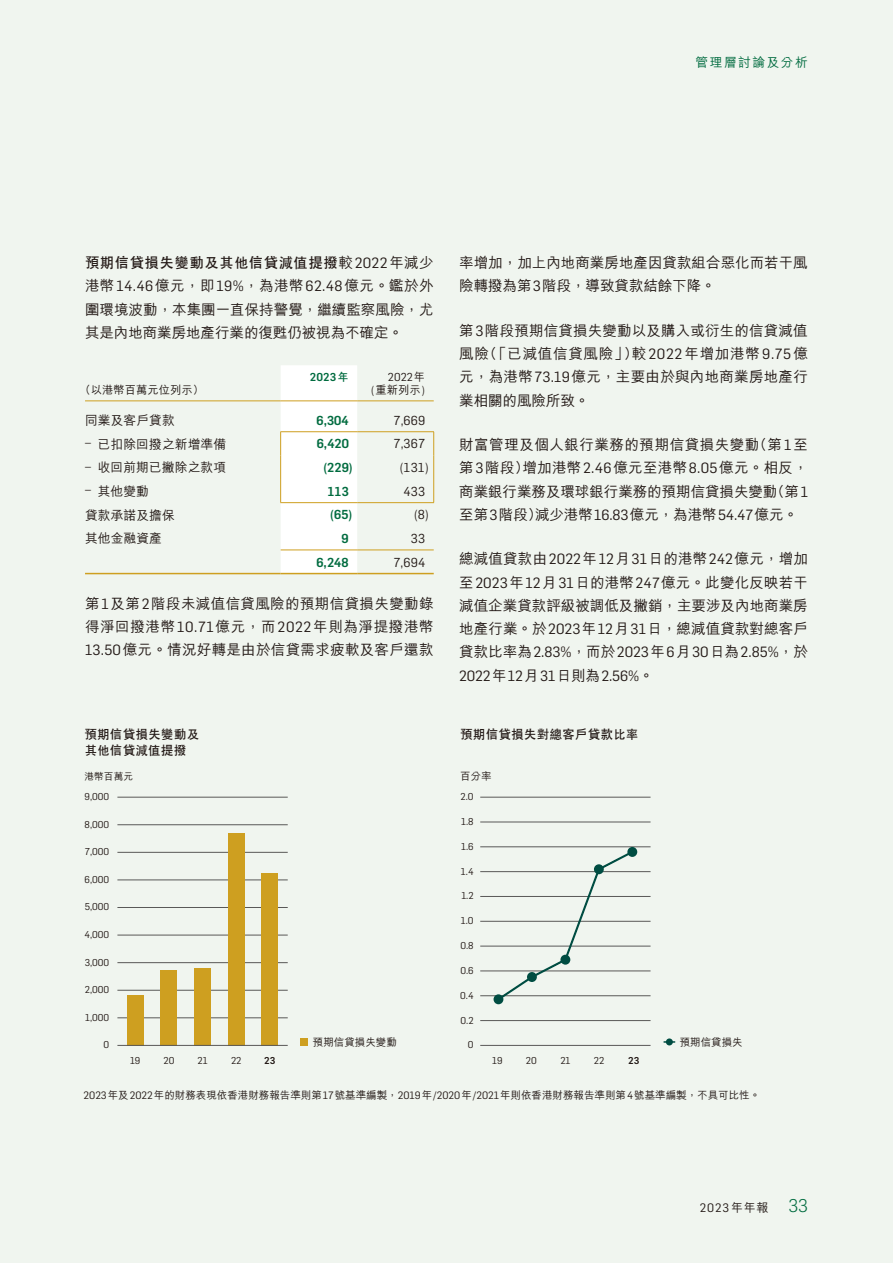
<style>
.page{position:relative;width:893px;height:1263px;background:#f0f5ef}
.page>*{position:absolute;margin:0;border:0;box-sizing:border-box;transform-origin:0 0}
.t1{font:500 14.55px/23.2px "M Hei HK";color:#231916;text-align:justify}
.t2{font:14.55px/23.2px "Flama";color:#231916}
.t3{font:700 14.55px "C Hei 2 HK";letter-spacing:.025em;color:#231916}
.t4{font:500 12.75px "M Hei HK";letter-spacing:.005em;color:#231916}
.t5{font:700 12.75px/16.5px "C Hei 2 HK";color:#231916}
.t6{font:500 12.75px "Flama";letter-spacing:.005em;color:#006b3f}
.t7{font:12.75px "Flama";letter-spacing:.005em;color:#231916}
.t8{font:500 12.75px "M Hei HK";letter-spacing:.115em;color:#006b3f}
.t9{font:12px "Flama";color:#231916}
.t10{font:500 11.25px "M Hei HK";letter-spacing:.005em;color:#231916}
.t11{font:500 11.25px "Flama";color:#006b3f}
.t12{font:11.25px "Flama";color:#231916}
.t13{font:500 10.5px "M Hei HK";color:#231916}
.t14{font:9.75px "Flama";color:#231916}
.t15{font:500 9.75px "M Hei HK";color:#231916}
.t16{font:500 9.75px "Flama";color:#231916}
.s1{font-family:"M Hei HK";font-weight:500}
.s2{font-family:"Flama";font-weight:400}
.s3{font-family:"C Hei 2 HK";font-weight:700}
.s4{font-family:"M Hei HK"}
.s5{font-weight:300;font-size:18px;color:#006b3f}
</style>
<div class="page">
<hr style="left:85px;top:573px;width:196px;height:1px;background:#ce9f20">
<hr style="left:281px;top:573px;width:76px;height:1px;background:#ce9f20">
<hr style="left:357px;top:573px;width:77px;height:1px;background:#ce9f20">
<hr style="left:357px;top:550px;width:77px;height:1px;background:#ce9f20">
<hr style="left:85px;top:401px;width:196px;height:1px;background:#ce9f20">
<hr style="left:357px;top:401px;width:77px;height:1px;background:#ce9f20">
<hr style="left:357px;top:431px;width:77px;height:1px;background:#ce9f20">
<div style="left:280px;top:365px;width:77px;height:208px;background:#fff"></div>
<svg style="left:433px;top:432px;width:1px;height:70px"></svg>
<hr style="left:280px;top:502px;width:77px;height:1px;background:#ce9f20">
<hr style="left:357px;top:502px;width:77px;height:1px;background:#ce9f20">
<hr style="left:480px;top:797px;width:171px;height:1px;background:#595857">
<hr style="left:480px;top:822px;width:171px;height:1px;background:#595857">
<hr style="left:480px;top:871px;width:171px;height:1px;background:#595857">
<hr style="left:480px;top:921px;width:171px;height:1px;background:#595857">
<hr style="left:480px;top:971px;width:171px;height:1px;background:#595857">
<hr style="left:480px;top:846px;width:171px;height:1px;background:#595857">
<hr style="left:480px;top:896px;width:171px;height:1px;background:#595857">
<hr style="left:480px;top:946px;width:171px;height:1px;background:#595857">
<hr style="left:480px;top:995px;width:171px;height:1px;background:#595857">
<hr style="left:480px;top:1020px;width:171px;height:1px;background:#595857">
<hr style="left:480px;top:1045px;width:171px;height:1px;background:#595857">
<hr style="left:117px;top:797px;width:171px;height:1px;background:#595857">
<hr style="left:117px;top:824px;width:171px;height:1px;background:#595857">
<hr style="left:117px;top:852px;width:171px;height:1px;background:#595857">
<hr style="left:117px;top:880px;width:171px;height:1px;background:#595857">
<hr style="left:117px;top:907px;width:171px;height:1px;background:#595857">
<hr style="left:117px;top:935px;width:171px;height:1px;background:#595857">
<hr style="left:117px;top:962px;width:171px;height:1px;background:#595857">
<hr style="left:117px;top:990px;width:171px;height:1px;background:#595857">
<hr style="left:117px;top:1017px;width:171px;height:1px;background:#595857">
<svg style="left:497px;top:853px;width:137px;height:148px"></svg>
<div style="left:494px;top:994px;width:9px;height:10px;background:#004d42;border-radius:50%"></div>
<div style="left:527px;top:972px;width:10px;height:10px;background:#004d42;border-radius:50%"></div>
<div style="left:560px;top:955px;width:10px;height:10px;background:#004d42;border-radius:50%"></div>
<div style="left:594px;top:864px;width:10px;height:10px;background:#004d42;border-radius:50%"></div>
<div style="left:627px;top:847px;width:10px;height:10px;background:#004d42;border-radius:50%"></div>
<div style="left:127px;top:995px;width:17px;height:50px;background:#ce9f20"></div>
<div style="left:161px;top:970px;width:16px;height:75px;background:#ce9f20"></div>
<div style="left:194px;top:968px;width:17px;height:77px;background:#ce9f20"></div>
<div style="left:228px;top:833px;width:17px;height:212px;background:#ce9f20"></div>
<div style="left:261px;top:873px;width:17px;height:172px;background:#ce9f20"></div>
<hr style="left:117px;top:1045px;width:171px;height:1px;background:#595857">
<div style="left:300px;top:1038px;width:7px;height:7px;background:#ce9f20"></div>
<div style="left:666px;top:1038px;width:7px;height:7px;background:#004d42;border-radius:50%"></div>
<p class="t8" style="left:696px;top:53px;width:114px">管理層討論及分析</p>
<p class="t3" style="left:85px;top:255px;width:350px">預期信貸損失變動及其他信貸減值提撥<span class="s1">較</span><span class="s2">2022</span><span class="s1">年減少</span></p>
<p class="t1" style="left:85px;top:273px;width:350px">港幣<span class="s2">14.46</span>億元，即<span class="s2">19%</span>，為港幣<span class="s2">62.48</span>億元。鑑於外圍環境波動，本集團一直保持警覺，繼續監察風險，尤其是內地商業房地產行業的復甦仍被視為不確定。</p>
<p class="t10" style="left:79px;top:382px;width:126px">（以港幣百萬元位列示）</p>
<p class="t11" style="left:310px;top:369px;width:40px">2023<span class="s3">年</span></p>
<p class="t12" style="left:388px;top:369px;width:39px">2022<span class="s1">年</span></p>
<p class="t10" style="left:371px;top:382px;width:56px"><span class="s2">(</span>重新列示<span class="s2">)</span></p>
<p class="t4" style="left:85px;top:411px;width:91px">同業及客戶貸款</p>
<p class="t6" style="left:316px;top:411px;width:34px">6,304</p>
<p class="t7" style="left:393px;top:411px;width:33px">7,669</p>
<p class="t4" style="left:85px;top:435px;width:143px"><span class="s2">–</span> 已扣除回撥之新增準備</p>
<p class="t6" style="left:317px;top:435px;width:34px">6,420</p>
<p class="t7" style="left:393px;top:435px;width:33px">7,367</p>
<p class="t4" style="left:85px;top:458px;width:143px"><span class="s2">–</span> 收回前期已撇除之款項</p>
<p class="t6" style="left:323px;top:458px;width:31px">(229)</p>
<p class="t7" style="left:399px;top:459px;width:31px">(131)</p>
<p class="t4" style="left:85px;top:482px;width:66px"><span class="s2">–</span> 其他變動</p>
<p class="t6" style="left:327px;top:482px;width:23px">113</p>
<p class="t7" style="left:404px;top:482px;width:23px">433</p>
<p class="t4" style="left:85px;top:506px;width:91px">貸款承諾及擔保</p>
<p class="t6" style="left:330px;top:506px;width:24px">(65)</p>
<p class="t7" style="left:414px;top:506px;width:17px">(8)</p>
<p class="t4" style="left:85px;top:529px;width:78px">其他金融資產</p>
<p class="t6" style="left:341px;top:529px;width:9px">9</p>
<p class="t7" style="left:411px;top:530px;width:16px">33</p>
<p class="t6" style="left:316px;top:553px;width:34px">6,248</p>
<p class="t7" style="left:393px;top:553px;width:33px">7,694</p>
<p class="t1" style="left:85px;top:590px;width:350px">第<span class="s2">1</span>及第<span class="s2">2</span>階段未減值信貸風險的預期信貸損失變動錄得淨回撥港幣<span class="s2">10.71</span>億元，而<span class="s2">2022</span>年則為淨提撥港幣<span class="s2">13.50</span>億元。情況好轉是由於信貸需求疲軟及客戶還款</p>
<p class="t1" style="left:459px;top:250px;width:350px">率增加，加上內地商業房地產因貸款組合惡化而若干風險轉撥為第<span class="s2">3</span>階段，導致貸款結餘下降。</p>
<p class="t1" style="left:459px;top:318px;width:350px">第<span class="s2">3</span>階段預期信貸損失變動以及購入或衍生的信貸減值風險（「已減值信貸風險」）較<span class="s2">2022</span>年增加港幣<span class="s2">9.75</span>億元，為港幣<span class="s2">73.19</span>億元，主要由於與內地商業房地產行業相關的風險所致。</p>
<p class="t1" style="left:459px;top:432px;width:350px">財富管理及個人銀行業務的預期信貸損失變動（第<span class="s2">1</span>至第<span class="s2">3</span>階段）增加港幣<span class="s2">2.46</span>億元至港幣<span class="s2">8.05</span>億元。相反，商業銀行業務及環球銀行業務的預期信貸損失變動（第<span class="s2">1</span>至第<span class="s2">3</span>階段）減少港幣<span class="s2">16.83</span>億元，為港幣<span class="s2">54.47</span>億元。</p>
<p class="t1" style="left:459px;top:546px;width:350px">總減值貸款由<span class="s2">2022</span>年<span class="s2">12</span>月<span class="s2">31</span>日的港幣<span class="s2">242</span>億元，增加至<span class="s2">2023</span>年<span class="s2">12</span>月<span class="s2">31</span>日的港幣<span class="s2">247</span>億元。此變化反映若干減值企業貸款評級被調低及撇銷，主要涉及內地商業房地產行業。於<span class="s2">2023</span>年<span class="s2">12</span>月<span class="s2">31</span>日，總減值貸款對總客戶</p>
<p class="t2" style="left:459px;top:640px;width:350px"><span class="s1">貸款比率為</span>2.83%<span class="s1">，而於</span>2023<span class="s1">年</span>6<span class="s1">月</span>30<span class="s1">日為</span>2.85%<span class="s1">，於<br></span>2022<span class="s1">年</span>12<span class="s1">月</span>31<span class="s1">日則為</span>2.56%<span class="s1">。</span></p>
<p class="t5" style="left:84px;top:725px;width:116px">預期信貸損失變動及其他信貸減值提撥</p>
<p class="t5" style="left:460px;top:725px;width:180px">預期信貸損失對總客<span class="s4">戶</span>貸款比率</p>
<p class="t15" style="left:84px;top:769px;width:50px">港幣百萬元</p>
<p class="t13" style="left:460px;top:768px;width:33px">百分率</p>
<p class="t14" style="left:85px;top:790px;width:26px">9,000</p>
<p class="t14" style="left:85px;top:817px;width:26px">8,000</p>
<p class="t14" style="left:85px;top:845px;width:26px">7,000</p>
<p class="t14" style="left:85px;top:873px;width:26px">6,000</p>
<p class="t14" style="left:85px;top:900px;width:26px">5,000</p>
<p class="t14" style="left:84px;top:928px;width:26px">4,000</p>
<p class="t14" style="left:85px;top:955px;width:26px">3,000</p>
<p class="t14" style="left:85px;top:983px;width:26px">2,000</p>
<p class="t14" style="left:85px;top:1011px;width:26px">1,000</p>
<p class="t14" style="left:104px;top:1038px;width:7px">0</p>
<p class="t14" style="left:130px;top:1054px;width:12px">19</p>
<p class="t14" style="left:163px;top:1054px;width:12px">20</p>
<p class="t14" style="left:198px;top:1054px;width:12px">21</p>
<p class="t14" style="left:231px;top:1054px;width:12px">22</p>
<p class="t16" style="left:264px;top:1054px;width:13px">23</p>
<p class="t14" style="left:461px;top:790px;width:15px">2.0</p>
<p class="t14" style="left:461px;top:815px;width:14px">1.8</p>
<p class="t14" style="left:461px;top:840px;width:14px">1.6</p>
<p class="t14" style="left:461px;top:864px;width:14px">1.4</p>
<p class="t14" style="left:461px;top:889px;width:14px">1.2</p>
<p class="t14" style="left:461px;top:914px;width:14px">1.0</p>
<p class="t14" style="left:460px;top:939px;width:15px">0.8</p>
<p class="t14" style="left:460px;top:964px;width:15px">0.6</p>
<p class="t14" style="left:460px;top:988px;width:15px">0.4</p>
<p class="t14" style="left:461px;top:1013px;width:15px">0.2</p>
<p class="t13" style="left:313px;top:1034px;width:85px">預期信貸損失變動</p>
<p class="t13" style="left:680px;top:1034px;width:64px">預期信貸損失</p>
<p class="t14" style="left:468px;top:1038px;width:7px">0</p>
<p class="t14" style="left:492px;top:1054px;width:12px">19</p>
<p class="t14" style="left:526px;top:1054px;width:12px">20</p>
<p class="t14" style="left:560px;top:1054px;width:12px">21</p>
<p class="t14" style="left:594px;top:1054px;width:12px">22</p>
<p class="t16" style="left:628px;top:1054px;width:13px">23</p>
<p class="t13" style="left:84px;top:1088px;width:678px"><span class="s2">2023</span>年及<span class="s2">2022</span>年的財務表現依香港財務報告準則第<span class="s2">17</span>號基準編製，<span class="s2">2019</span>年<span class="s2">/2020</span>年<span class="s2">/2021</span>年則依香港財務報告準則第<span class="s2">4</span>號基準編製，不具可比性。</p>
<p class="t9" style="left:700px;top:1199px;width:109px">2023<span class="s1">年年報</span> <span class="s5">33</span></p>
</div>
